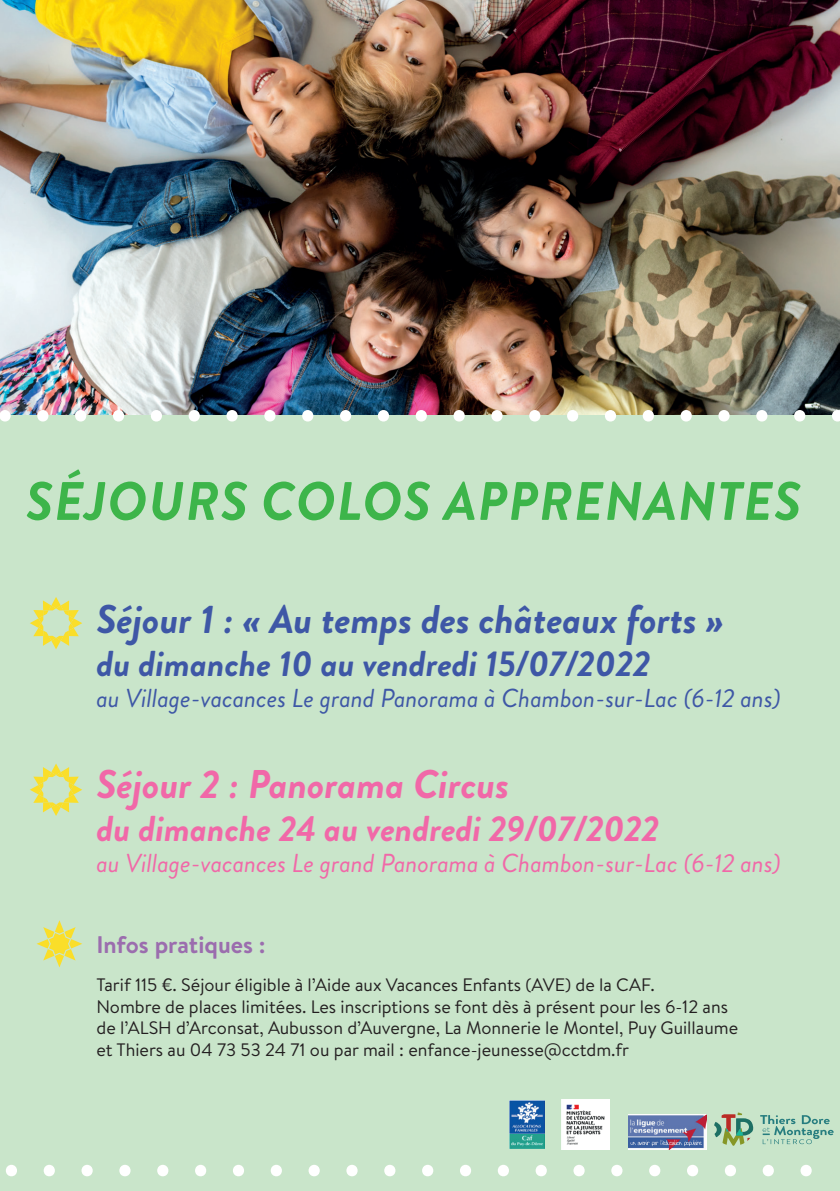
<style>
.page{position:relative;width:840px;height:1191px;background:#fff}
.page>*{position:absolute;margin:0;border:0;box-sizing:border-box;transform-origin:0 0}
.t1{font:100px "Minion Pro";color:#fff}
.t2{font:italic 700 54px "Brandon Grotesque";letter-spacing:.02em;color:#3db54a}
.t3{font:italic 700 40px "Brandon Grotesque";color:#3e57a6}
.t4{font:italic 700 40px "Brandon Grotesque";color:#f168a8}
.t5{font:italic 700 36px "Brandon Grotesque";color:#3e57a6}
.t6{font:italic 700 36px "Brandon Grotesque";color:#f168a8}
.t7{font:italic 26px "Brandon Grotesque";color:#3e57a6}
.t8{font:italic 26px "Brandon Grotesque";color:#f168a8}
.t9{font:700 24px "Brandon Text";color:#9b6dae}
.t10{font:18px/21.6px "Brandon Text";color:#231f20}
</style>
<div class="page">
<div style="left:0;top:414px;width:839px;height:777px;background:#c9e5ca"></div>
<img style="left:0;top:0;width:839px;height:414px">
<svg style="left:30px;top:597px;width:52px;height:52px;background:#d8e296"></svg>
<svg style="left:30px;top:763px;width:52px;height:53px;background:#d8e297"></svg>
<svg style="left:37px;top:920px;width:45px;height:47px;background:#dbe28d"></svg>
<svg style="left:713px;top:1112px;width:39px;height:33px"></svg>
<svg style="left:759px;top:1115px;width:74px;height:29px;background:#a4cdb9"></svg>
<img style="left:509px;top:1100px;width:35px;height:48px">
<img style="left:628px;top:1114px;width:78px;height:35px">
<img style="left:560px;top:1099px;width:49px;height:50px">
<h1 class="t1" style="left:-6px;top:321px;width:856px">.......................</h1>
<h2 class="t2" style="left:26px;top:463px;width:776px">SÉJOURS COLOS APPRENANTES</h2>
<h3 class="t3" style="left:96px;top:590px;width:628px">Séjour 1 : « Au temps des châteaux forts »</h3>
<h3 class="t5" style="left:96px;top:638px;width:555px">du dimanche 10 au vendredi 15/07/2022</h3>
<h3 class="t7" style="left:96px;top:680px;width:685px">au Village-vacances Le grand Panorama à Chambon-sur-Lac (6-12 ans)</h3>
<h3 class="t4" style="left:96px;top:756px;width:414px">Séjour 2 : Panorama Circus</h3>
<h3 class="t6" style="left:96px;top:803px;width:564px">du dimanche 24 au vendredi 29/07/2022</h3>
<h3 class="t8" style="left:96px;top:845px;width:685px">au Village-vacances Le grand Panorama à Chambon-sur-Lac (6-12 ans)</h3>
<h3 class="t9" style="left:96px;top:928px;width:170px">Infos pratiques :</h3>
<p class="t10" style="left:96px;top:973px;width:643px">Tarif 115 €. Séjour éligible à l’Aide aux Vacances Enfants (AVE) de la CAF.<br>Nombre de places limitées. Les inscriptions se font dès à présent pour les 6-12 ans de l’ALSH d’Arconsat, Aubusson d’Auvergne, La Monnerie le Montel, Puy Guillaume et Thiers au 04 73 53 24 71 ou par mail : enfance-jeunesse@cctdm.fr</p>
<h1 class="t1" style="left:0;top:1076px;width:818px">......................</h1>
</div>
